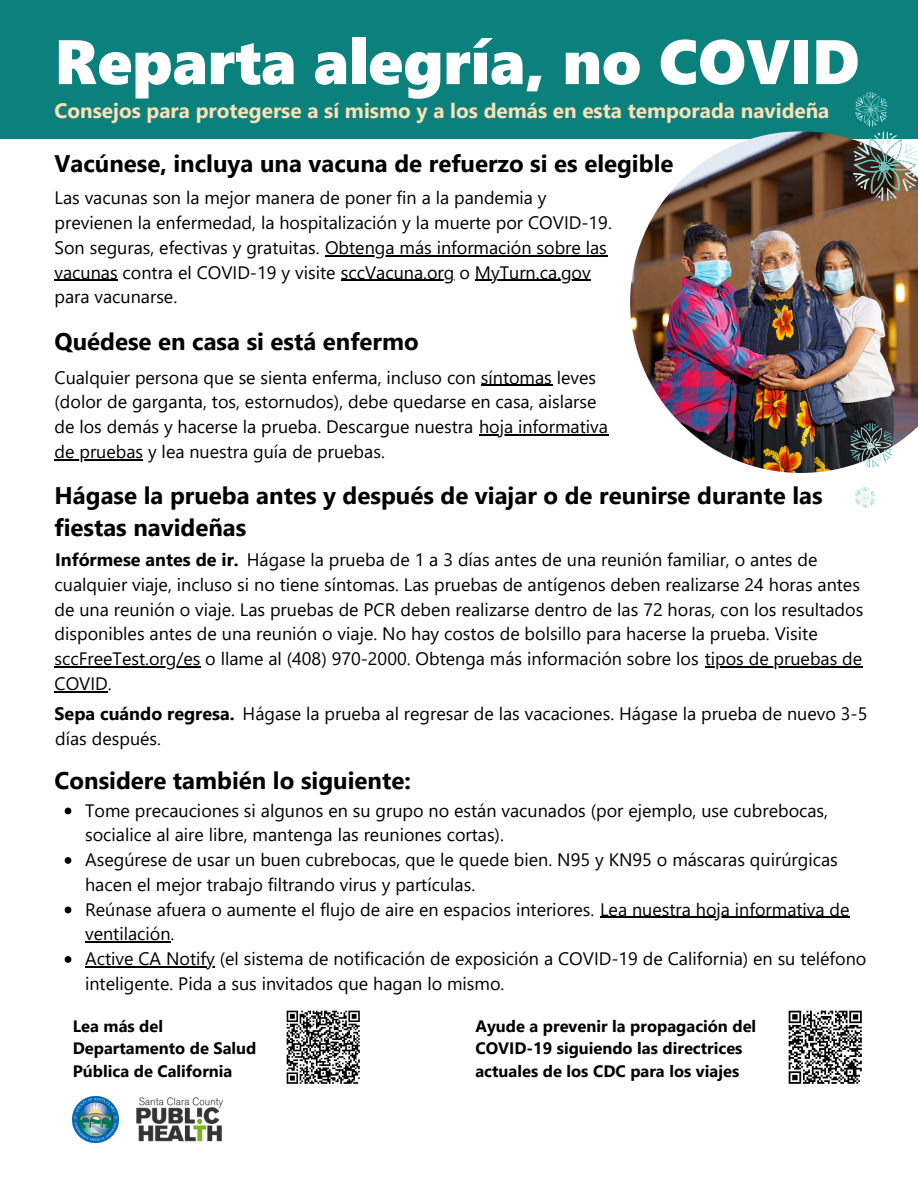
<style>
.page{position:relative;width:918px;height:1188px;background:#fff}
.page>*{position:absolute;margin:0;border:0;box-sizing:border-box;transform-origin:0 0}
.t1{font:62.7px "Segoe UI Black";color:#fff}
.t2{font:700 24px/32.7px "Segoe UI";color:#000}
.t3{font:700 20.85px "Segoe UI";color:#fde1b6}
.t4{font:18px/24.8px "Segoe UI";color:#000}
.t5{font:700 16.5px "Segoe UI";color:#000}
.s1{font-weight:700}
</style>
<div class="page">
<div style="left:0;top:0;width:918px;height:138px;background:#0b817e"></div>
<hr style="left:325px;top:255px;width:282px;height:1px;background:#000">
<hr style="left:55px;top:280px;width:63px;height:1px;background:#000">
<hr style="left:341px;top:280px;width:114px;height:1px;background:#000">
<hr style="left:475px;top:280px;width:116px;height:1px;background:#000">
<hr style="left:482px;top:385px;width:71px;height:1px;background:#000">
<hr style="left:479px;top:434px;width:129px;height:1px;background:#000">
<hr style="left:55px;top:459px;width:88px;height:1px;background:#000">
<svg style="left:65px;top:808px;width:6px;height:6px"></svg>
<svg style="left:65px;top:857px;width:6px;height:7px"></svg>
<svg style="left:65px;top:907px;width:6px;height:6px"></svg>
<hr style="left:600px;top:917px;width:250px;height:1px;background:#000">
<hr style="left:85px;top:941px;width:86px;height:2px;background:#000">
<svg style="left:65px;top:956px;width:6px;height:7px"></svg>
<hr style="left:85px;top:966px;width:130px;height:1px;background:#000">
<hr style="left:55px;top:666px;width:146px;height:1px;background:#000">
<hr style="left:705px;top:666px;width:158px;height:1px;background:#000">
<hr style="left:55px;top:691px;width:53px;height:1px;background:#000">
<img style="left:630px;top:131px;width:288px;height:342px">
<img style="left:73px;top:1096px;width:46px;height:46px">
<img style="left:136px;top:1097px;width:87px;height:45px">
<img style="left:853px;top:92px;width:65px;height:109px">
<svg style="left:850px;top:423px;width:43px;height:45px"></svg>
<svg style="left:855px;top:487px;width:20px;height:21px"></svg>
<svg style="left:287px;top:1011px;width:73px;height:73px"></svg>
<svg style="left:789px;top:1011px;width:73px;height:73px"></svg>
<h1 class="t1" style="left:55px;top:17px;width:806px">Reparta alegría, no COVID</h1>
<p class="t3" style="left:55px;top:95px;width:776px">Consejos para protegerse a sí mismo y a los demás en esta temporada navideña</p>
<p class="t2" style="left:55px;top:146px;width:620px">Vacúnese, incluya una vacuna de refuerzo si es elegible</p>
<p class="t4" style="left:55px;top:185px;width:559px">Las vacunas son la mejor manera de poner fin a la pandemia y previenen la enfermedad, la hospitalización y la muerte por COVID-19.<br>Son seguras, efectivas y gratuitas. Obtenga más información sobre las vacunas contra el COVID-19 y visite sccVacuna.org o MyTurn.ca.gov para vacunarse.</p>
<p class="t2" style="left:55px;top:324px;width:366px">Quédese en casa si está enfermo</p>
<p class="t4" style="left:55px;top:364px;width:555px">Cualquier persona que se sienta enferma, incluso con síntomas leves (dolor de garganta, tos, estornudos), debe quedarse en casa, aislarse de los demás y hacerse la prueba. Descargue nuestra hoja informativa de pruebas y lea nuestra guía de pruebas.</p>
<p class="t2" style="left:55px;top:477px;width:770px">Hágase la prueba antes y después de viajar o de reunirse durante las fiestas navideñas</p>
<p class="t4" style="left:55px;top:546px;width:764px"><span class="s1">Infórmese antes de ir.</span> Hágase la prueba de 1 a 3 días antes de una reunión familiar, o antes de</p>
<p class="t4" style="left:55px;top:571px;width:810px">cualquier viaje, incluso si no tiene síntomas. Las pruebas de antígenos deben realizarse 24 horas antes de una reunión o viaje. Las pruebas de PCR deben realizarse dentro de las 72 horas, con los resultados disponibles antes de una reunión o viaje. No hay costos de bolsillo para hacerse la prueba. Visite sccFreeTest.org/es o llame al (408) 970-2000. Obtenga más información sobre los tipos de pruebas de COVID.</p>
<p class="t4" style="left:55px;top:701px;width:814px"><span class="s1">Sepa cuándo regresa.</span> Hágase la prueba al regresar de las vacaciones. Hágase la prueba de nuevo 3-5</p>
<p class="t4" style="left:55px;top:725px;width:107px">días después.</p>
<p class="t2" style="left:55px;top:763px;width:358px">Considere también lo siguiente:</p>
<p class="t4" style="left:85px;top:797px;width:783px">Tome precauciones si algunos en su grupo no están vacunados (por ejemplo, use cubrebocas, socialice al aire libre, mantenga las reuniones cortas).<br>Asegúrese de usar un buen cubrebocas, que le quede bien. N95 y KN95 o máscaras quirúrgicas hacen el mejor trabajo filtrando virus y partículas.<br>Reúnase afuera o aumente el flujo de aire en espacios interiores. Lea nuestra hoja informativa de ventilación.<br>Active CA Notify (el sistema de notificación de exposición a COVID-19 de California) en su teléfono inteligente. Pida a sus invitados que hagan lo mismo.</p>
<p class="t5" style="left:73px;top:1014px;width:92px">Lea más del</p>
<p class="t5" style="left:475px;top:1014px;width:282px">Ayude a prevenir la propagación del</p>
<p class="t5" style="left:73px;top:1036px;width:185px">Departamento de Salud</p>
<p class="t5" style="left:475px;top:1036px;width:269px">COVID-19 siguiendo las directrices</p>
<p class="t5" style="left:73px;top:1059px;width:161px">Pública de California</p>
<p class="t5" style="left:475px;top:1059px;width:265px">actuales de los CDC para los viajes</p>
</div>
